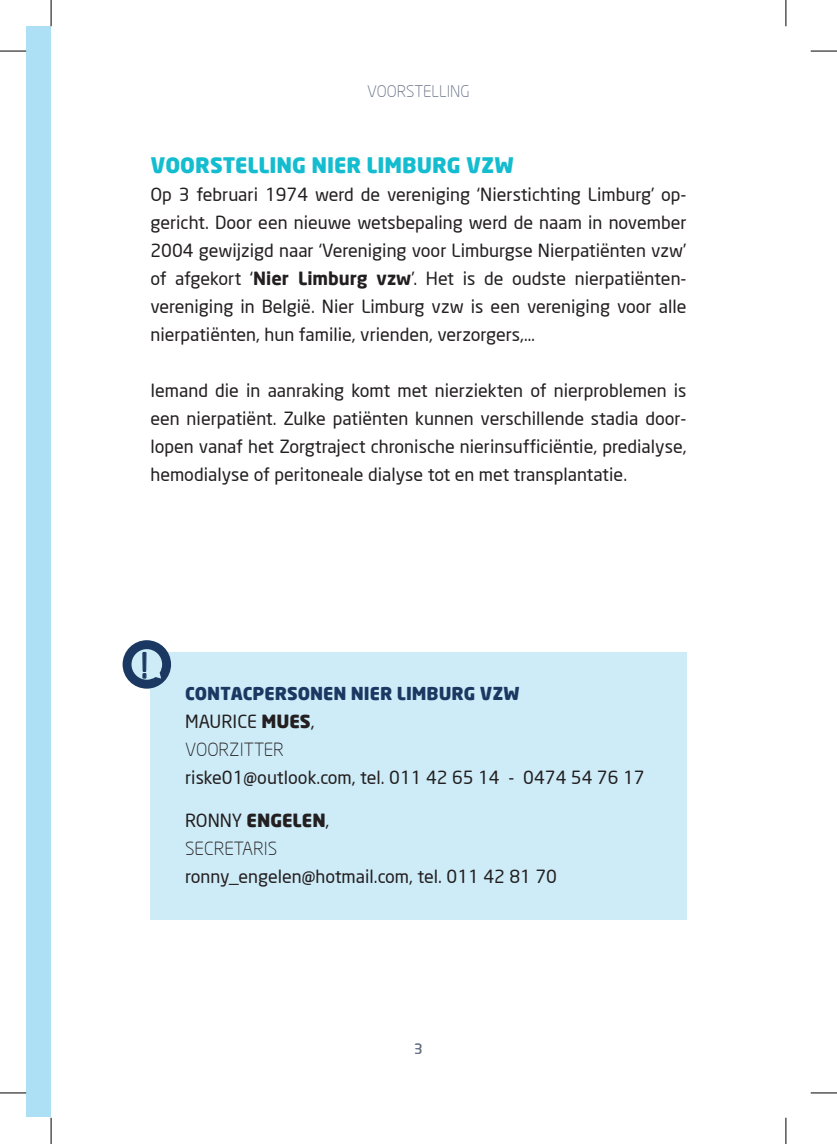
<style>
.page{position:relative;width:837px;height:1144px;background:#fff}
.page>*{position:absolute;margin:0;border:0;box-sizing:border-box;transform-origin:0 0}
.t1{font:34.12px "Neo Sans";color:#1a3861}
.t2{font:900 21px "Neo Sans";color:#14bcd0}
.t3{font:17.85px/28px "Neo Sans";color:#231f20;text-align:justify}
.t4{font:300 17.85px/28px "Neo Sans";color:#231f20}
.t5{font:900 17.5px "Neo Sans";color:#1a3861}
.t6{font:300 15.75px "Neo Sans";color:#677387}
.t7{font:14px "Neo Sans";color:#677387}
.s1{font-weight:700}
.s2{font-weight:400}
.s3{font-weight:900}
</style>
<div class="page">
<div style="left:26px;top:26px;width:25px;height:1090px;background:#ade0f5"></div>
<div style="left:150px;top:652px;width:536px;height:267px;background:#ceecf8"></div>
<div style="left:122px;top:640px;width:49px;height:49px;background:#1a3861;border-radius:50%"></div>
<svg style="left:131px;top:649px;width:31px;height:31px"></svg>
<svg style="left:0;top:51px;width:26px;height:1px"></svg>
<svg style="left:810px;top:51px;width:26px;height:1px"></svg>
<svg style="left:0;top:1092px;width:26px;height:1px"></svg>
<svg style="left:810px;top:1092px;width:26px;height:1px"></svg>
<svg style="left:51px;top:0;width:1px;height:26px"></svg>
<svg style="left:51px;top:1118px;width:1px;height:26px"></svg>
<svg style="left:785px;top:0;width:1px;height:26px"></svg>
<svg style="left:785px;top:1118px;width:1px;height:26px"></svg>
<p class="t6" style="left:367px;top:82px;width:104px">VOORSTELLING</p>
<p class="t2" style="left:150px;top:152px;width:364px">VOORSTELLING NIER LIMBURG VZW</p>
<p class="t3" style="left:150px;top:180px;width:537px">Op 3 februari 1974 werd de vereniging ‘Nierstichting Limburg’ op&shy;gericht. Door een nieuwe wetsbepaling werd de naam in november 2004 gewijzigd naar ‘Vereniging voor Limburgse Nierpatiënten vzw’ of afgekort ‘<span class="s1">Nier Limburg vzw</span>’. Het is de oudste nierpatiënten&shy;vereniging in België. Nier Limburg vzw is een vereniging voor alle nierpatiënten, hun familie, vrienden, verzorgers,…</p>
<p class="t3" style="left:150px;top:376px;width:537px">Iemand die in aanraking komt met nierziekten of nierproblemen is een nierpatiënt. Zulke patiënten kunnen verschillende stadia door&shy;lopen vanaf het Zorgtraject chronische nierinsufficiëntie, predialyse, hemodialyse of peritoneale dialyse tot en met transplantatie.</p>
<h1 class="t1" style="left:141px;top:645px;width:9px">!</h1>
<p class="t5" style="left:185px;top:682px;width:336px">CONTACPERSONEN NIER LIMBURG VZW</p>
<p class="t4" style="left:185px;top:708px;width:131px"><span class="s2">MAURICE</span> <span class="s3">MUES</span><span class="s2">,<br></span>VOORZITTER</p>
<p class="t3" style="left:185px;top:763px;width:461px">riske01@outlook.com, tel. 011 42 65 14 - 0474 54 76 17</p>
<p class="t4" style="left:185px;top:806px;width:146px"><span class="s2">RONNY</span> <span class="s3">ENGELEN</span><span class="s2">,<br></span>SECRETARIS</p>
<p class="t3" style="left:185px;top:862px;width:373px">ronny_engelen@hotmail.com, tel. 011 42 81 70</p>
<p class="t7" style="left:414px;top:1040px;width:10px">3</p>
</div>
